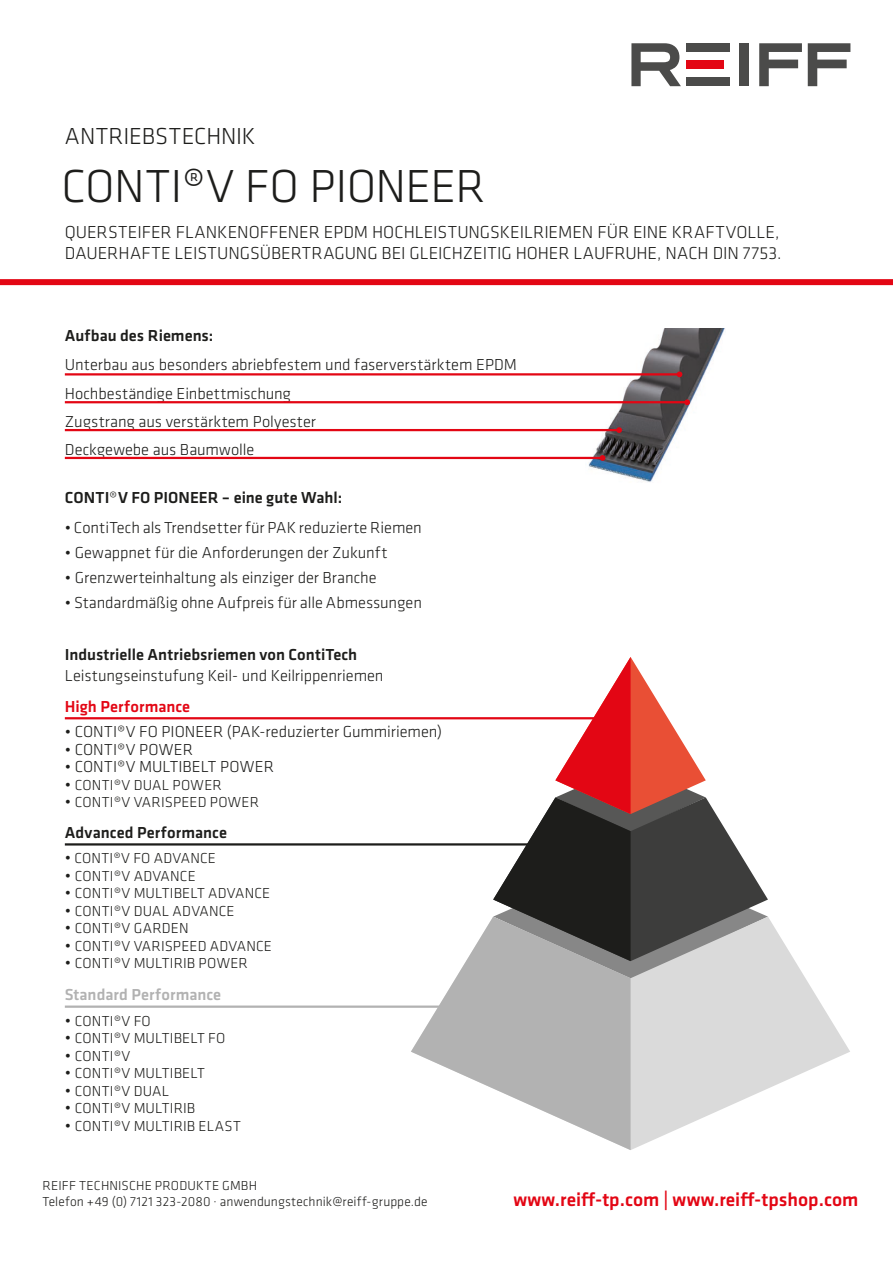
<style>
.page{position:relative;width:893px;height:1263px;background:#fff}
.page>*{position:absolute;margin:0;border:0;box-sizing:border-box;transform-origin:0 0}
.t1{font:300 48px "Klavika";letter-spacing:-.01em;color:#1d1d1b}
.t2{font:300 24px "Klavika";color:#1d1d1b}
.t3{font:500 19.5px "Klavika";color:#e30614}
.t4{font:300 18px/21.6px "Klavika";letter-spacing:-.005em;color:#1d1d1b}
.t5{font:300 16.5px/28.2px "Klavika";letter-spacing:-.005em;color:#1d1d1b}
.t6{font:500 16.5px "Klavika";color:#1d1d1b}
.t7{font:500 16.5px "Klavika";color:#b2b2b2}
.t8{font:500 16.5px "Klavika";color:#e30614}
.t9{font:300 16.5px "Klavika";letter-spacing:.015em;color:#1d1d1b}
.t10{font:300 15px "Klavika";letter-spacing:.01em;color:#1d1d1b}
.t11{font:300 13.5px/16.2px "Klavika";letter-spacing:.01em;color:#1d1d1b}
.s1{font-weight:300}
.s2{font-size:16.5px}
</style>
<div class="page">
<div style="left:686px;top:78px;width:44px;height:8px;background:#4b4b4a"></div>
<div style="left:686px;top:60px;width:38px;height:9px;background:#e30614"></div>
<div style="left:740px;top:43px;width:9px;height:43px;background:#4b4b4a"></div>
<div style="left:686px;top:43px;width:44px;height:9px;background:#4b4b4a"></div>
<svg style="left:631px;top:43px;width:50px;height:43px"></svg>
<svg style="left:759px;top:43px;width:43px;height:43px"></svg>
<svg style="left:808px;top:43px;width:42px;height:43px"></svg>
<div style="left:0;top:279px;width:893px;height:6px;background:#e30614"></div>
<img style="left:586px;top:328px;width:139px;height:154px">
<hr style="left:65px;top:457px;width:539px;height:2px;background:#e30614">
<svg style="left:600px;top:455px;width:5px;height:6px"></svg>
<hr style="left:65px;top:429px;width:555px;height:2px;background:#e30614">
<svg style="left:616px;top:427px;width:6px;height:6px"></svg>
<hr style="left:65px;top:401px;width:623px;height:2px;background:#e30614">
<svg style="left:684px;top:399px;width:6px;height:6px"></svg>
<hr style="left:65px;top:373px;width:615px;height:2px;background:#e30614">
<svg style="left:677px;top:371px;width:5px;height:6px"></svg>
<svg style="left:631px;top:917px;width:219px;height:233px;fill:#dadada"></svg>
<svg style="left:411px;top:917px;width:220px;height:233px;fill:#b2b2b2"></svg>
<svg style="left:493px;top:657px;width:275px;height:323px"></svg>
<hr style="left:65px;top:717px;width:547px;height:2px;background:#e30614">
<hr style="left:65px;top:843px;width:507px;height:2px;background:#1d1d1b">
<hr style="left:65px;top:1005px;width:490px;height:3px;background:#b2b2b2">
<h2 class="t2" style="left:65px;top:121px;width:192px">ANTRIEBSTECHNIK</h2>
<h1 class="t1" style="left:62px;top:157px;width:425px">CONTI®V FO PIONEER</h1>
<p class="t4" style="left:65px;top:221px;width:718px">QUERSTEIFER FLANKENOFFENER EPDM HOCHLEISTUNGSKEILRIEMEN FÜR EINE KRAFTVOLLE,<br>DAUERHAFTE LEISTUNGSÜBERTRAGUNG BEI GLEICHZEITIG HOHER LAUFRUHE, NACH DIN 7753.</p>
<p class="t6" style="left:65px;top:324px;width:150px">Aufbau des Riemens:</p>
<p class="t5" style="left:65px;top:351px;width:454px">Unterbau aus besonders abriebfestem und faserverstärktem EPDM Hochbeständige Einbettmischung<br>Zugstrang aus verstärktem Polyester<br>Deckgewebe aus Baumwolle</p>
<p class="t6" style="left:65px;top:486px;width:279px">CONTI<span class="s1">®</span>V FO PIONEER – eine gute Wahl:</p>
<p class="t5" style="left:65px;top:513px;width:359px">• ContiTech als Trendsetter für PAK reduzierte Riemen</p>
<p class="t5" style="left:65px;top:538px;width:324px">• Gewappnet für die Anforderungen der Zukunft</p>
<p class="t5" style="left:65px;top:563px;width:313px">• Grenzwerteinhaltung als einziger der Branche</p>
<p class="t5" style="left:65px;top:589px;width:359px">• Standardmäßig ohne Aufpreis für alle Abmessungen</p>
<p class="t6" style="left:65px;top:643px;width:294px">Industrielle Antriebsriemen von ContiTech</p>
<p class="t5" style="left:65px;top:661px;width:320px">Leistungseinstufung Keil- und Keilrippenriemen</p>
<p class="t8" style="left:65px;top:695px;width:127px">High Performance</p>
<p class="t5" style="left:65px;top:717px;width:379px">• CONTI®V FO PIONEER (PAK-reduzierter Gummiriemen)</p>
<p class="t9" style="left:65px;top:739px;width:130px">• CONTI®V POWER</p>
<p class="t5" style="left:65px;top:752px;width:211px">• CONTI®V MULTIBELT POWER</p>
<p class="t10" style="left:65px;top:776px;width:158px"><span class="s2">•</span> CONTI®V DUAL POWER</p>
<p class="t10" style="left:65px;top:793px;width:196px"><span class="s2">•</span> CONTI®V VARISPEED POWER</p>
<p class="t6" style="left:65px;top:821px;width:164px">Advanced Performance</p>
<p class="t10" style="left:65px;top:849px;width:153px"><span class="s2">•</span> CONTI®V FO ADVANCE</p>
<p class="t10" style="left:65px;top:867px;width:132px"><span class="s2">•</span> CONTI®V ADVANCE</p>
<p class="t10" style="left:65px;top:884px;width:207px"><span class="s2">•</span> CONTI®V MULTIBELT ADVANCE</p>
<p class="t10" style="left:65px;top:902px;width:171px"><span class="s2">•</span> CONTI®V DUAL ADVANCE</p>
<p class="t10" style="left:65px;top:919px;width:125px"><span class="s2">•</span> CONTI®V GARDEN</p>
<p class="t10" style="left:65px;top:937px;width:209px"><span class="s2">•</span> CONTI®V VARISPEED ADVANCE</p>
<p class="t10" style="left:65px;top:954px;width:184px"><span class="s2">•</span> CONTI®V MULTIRIB POWER</p>
<p class="t7" style="left:65px;top:983px;width:158px">Standard Performance</p>
<p class="t10" style="left:65px;top:1011px;width:88px"><span class="s2">•</span> CONTI®V FO</p>
<p class="t10" style="left:65px;top:1029px;width:162px"><span class="s2">•</span> CONTI®V MULTIBELT FO</p>
<p class="t10" style="left:65px;top:1047px;width:67px"><span class="s2">•</span> CONTI®V</p>
<p class="t10" style="left:65px;top:1064px;width:141px"><span class="s2">•</span> CONTI®V MULTIBELT</p>
<p class="t10" style="left:65px;top:1082px;width:106px"><span class="s2">•</span> CONTI®V DUAL</p>
<p class="t10" style="left:65px;top:1099px;width:132px"><span class="s2">•</span> CONTI®V MULTIRIB</p>
<p class="t10" style="left:65px;top:1117px;width:178px"><span class="s2">•</span> CONTI®V MULTIRIB ELAST</p>
<p class="t11" style="left:43px;top:1177px;width:387px">REIFF TECHNISCHE PRODUKTE GMBH<br>Telefon +49 (0) 7121 323-2080 · anwendungstechnik@reiff-gruppe.de</p>
<p class="t3" style="left:513px;top:1187px;width:346px">www.reiff-tp.com | www.reiff-tpshop.com</p>
</div>
